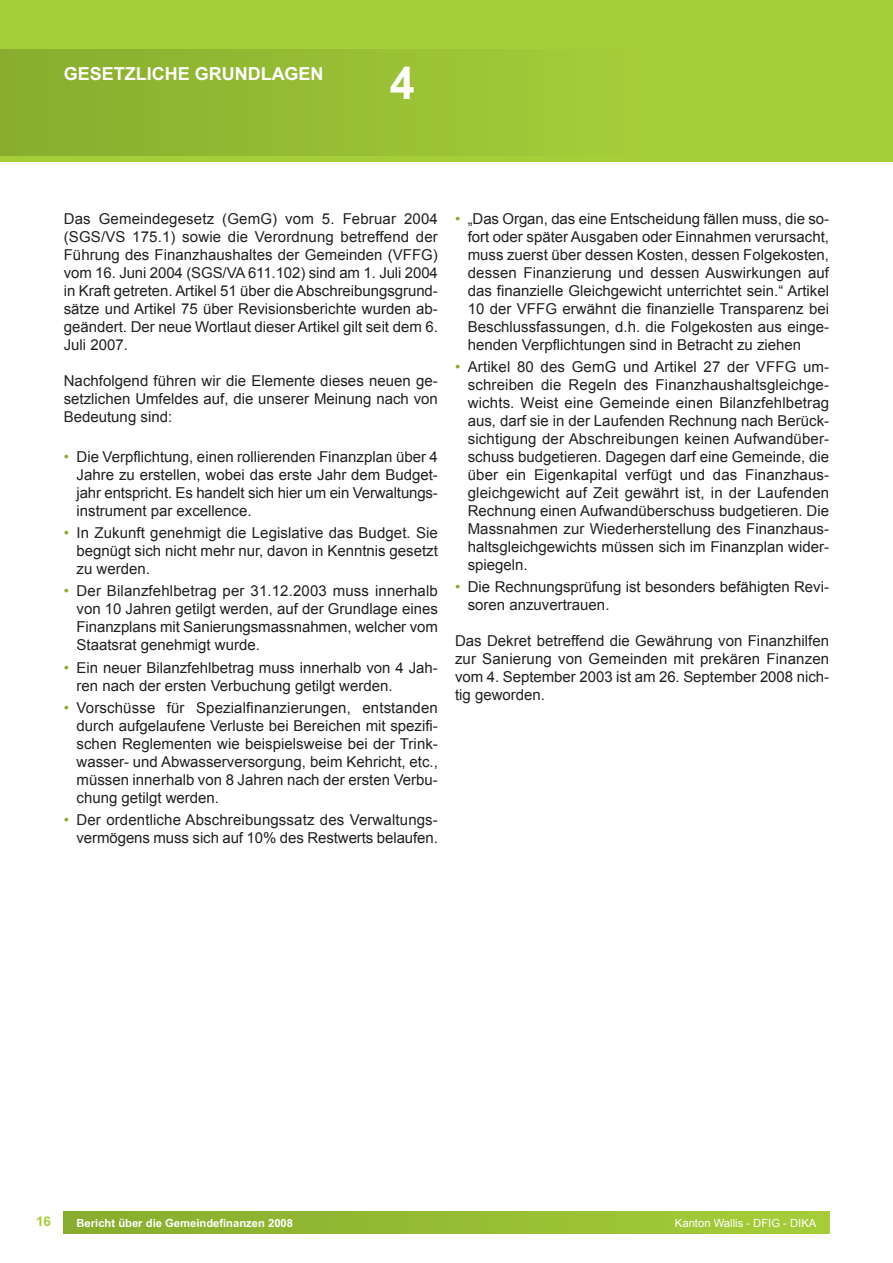
<style>
.page{position:relative;width:893px;height:1263px;background:#fff}
.page>*{position:absolute;margin:0;border:0;box-sizing:border-box;transform-origin:0 0}
.t1{font:700 45px "Arial";color:#fff}
.t2{font:700 18px "Arial";color:#fff}
.t3{font:15px/18px "Arial";color:#231f20;text-align:justify}
.t4{font:700 13.5px "Arial";color:#a6ce39}
.t5{font:700 11.25px "Arial";color:#fff}
.t6{font:11.25px "Arial";color:#fff}
.s1{color:#88ac2e}
</style>
<div class="page">
<div style="left:0;top:0;width:893px;height:162px;background:#a6ce39"></div>
<div style="left:0;top:49px;width:633px;height:107px;background:linear-gradient(to right,#88ac2e,#a6cd39)"></div>
<div style="left:64px;top:1212px;width:765px;height:21px;background:linear-gradient(to right,#88ab2e,#a6cd39)"></div>
<p class="t2" style="left:64px;top:67px;width:261px">GESETZLICHE GRUNDLAGEN</p>
<h1 class="t1" style="left:390px;top:66px;width:27px">4</h1>
<p class="t3" style="left:64px;top:209px;width:376px">Das Gemeindegesetz (GemG) vom 5. Februar 2004 (SGS/VS 175.1) sowie die Verordnung betreffend der Führung des Finanzhaushaltes der Gemeinden (VFFG) vom 16. Juni 2004 (SGS/VA 611.102) sind am 1. Juli 2004 in Kraft getreten. Artikel 51 über die Abschreibungsgrund&shy;sätze und Artikel 75 über Revisionsberichte wurden ab&shy;geändert. Der neue Wortlaut dieser Artikel gilt seit dem 6.<br>Juli 2007.</p>
<p class="t3" style="left:64px;top:371px;width:376px">Nachfolgend führen wir die Elemente dieses neuen ge&shy;setzlichen Umfeldes auf, die unserer Meinung nach von Bedeutung sind:</p>
<p class="t3" style="left:77px;top:448px;width:363px;text-indent:-13px"><span class="s1">•</span> Die Verpflichtung, einen rollierenden Finanzplan über 4<br>Jahre zu erstellen, wobei das erste Jahr dem Budget&shy;jahr entspricht. Es handelt sich hier um ein Verwaltungs&shy;instrument par excellence.</p>
<p class="t3" style="left:77px;top:524px;width:363px;text-indent:-13px"><span class="s1">•</span> In Zukunft genehmigt die Legislative das Budget. Sie begnügt sich nicht mehr nur, davon in Kenntnis gesetzt zu werden.</p>
<p class="t3" style="left:77px;top:582px;width:363px;text-indent:-13px"><span class="s1">•</span> Der Bilanzfehlbetrag per 31.12.2003 muss innerhalb von 10 Jahren getilgt werden, auf der Grundlage eines Finanzplans mit Sanierungsmassnahmen, welcher vom Staatsrat genehmigt wurde.</p>
<p class="t3" style="left:77px;top:658px;width:363px;text-indent:-13px"><span class="s1">•</span> Ein neuer Bilanzfehlbetrag muss innerhalb von 4 Jah&shy;ren nach der ersten Verbuchung getilgt werden.</p>
<p class="t3" style="left:77px;top:699px;width:363px;text-indent:-13px"><span class="s1">•</span> Vorschüsse für Spezialfinanzierungen, entstanden durch aufgelaufene Verluste bei Bereichen mit spezifi&shy;schen Reglementen wie beispielsweise bei der Trink&shy;wasser- und Abwasserversorgung, beim Kehricht, etc., müssen innerhalb von 8 Jahren nach der ersten Verbu&shy;chung getilgt werden.</p>
<p class="t3" style="left:64px;top:811px;width:376px;text-align:right"><span class="s1">•</span> Der ordentliche Abschreibungssatz des Verwaltungs&shy;vermögens muss sich auf 10% des Restwerts belaufen.</p>
<p class="t3" style="left:468px;top:209px;width:363px;text-indent:-13px"><span class="s1">•</span> „Das Organ, das eine Entscheidung fällen muss, die so&shy;fort oder später Ausgaben oder Einnahmen verursacht, muss zuerst über dessen Kosten, dessen Folgekosten, dessen Finanzierung und dessen Auswirkungen auf das finanzielle Gleichgewicht unterrichtet sein.“ Artikel 10 der VFFG erwähnt die finanzielle Transparenz bei Beschlussfassungen, d.h. die Folgekosten aus einge&shy;henden Verpflichtungen sind in Betracht zu ziehen</p>
<p class="t3" style="left:468px;top:358px;width:363px;text-indent:-13px"><span class="s1">•</span> Artikel 80 des GemG und Artikel 27 der VFFG um&shy;schreiben die Regeln des Finanzhaushaltsgleichge&shy;wichts. Weist eine Gemeinde einen Bilanzfehlbetrag aus, darf sie in der Laufenden Rechnung nach Berück&shy;sichtigung der Abschreibungen keinen Aufwandüber&shy;schuss budgetieren. Dagegen darf eine Gemeinde, die über ein Eigenkapital verfügt und das Finanzhaus&shy;gleichgewicht auf Zeit gewährt ist, in der Laufenden Rechnung einen Aufwandüberschuss budgetieren. Die Massnahmen zur Wiederherstellung des Finanzhaus&shy;haltsgleichgewichts müssen sich im Finanzplan wider&shy;spiegeln.</p>
<p class="t3" style="left:468px;top:578px;width:363px;text-indent:-13px"><span class="s1">•</span> Die Rechnungsprüfung ist besonders befähigten Revi&shy;soren anzuvertrauen.</p>
<p class="t3" style="left:455px;top:632px;width:376px">Das Dekret betreffend die Gewährung von Finanzhilfen zur Sanierung von Gemeinden mit prekären Finanzen vom 4. September 2003 ist am 26. September 2008 nich&shy;tig geworden.</p>
<p class="t4" style="left:36px;top:1216px;width:16px">16</p>
<p class="t5" style="left:77px;top:1219px;width:218px">Bericht über die Gemeindefinanzen 2008</p>
<p class="t6" style="left:675px;top:1217px;width:143px">Kanton Wallis - DFIG - DIKA</p>
</div>
